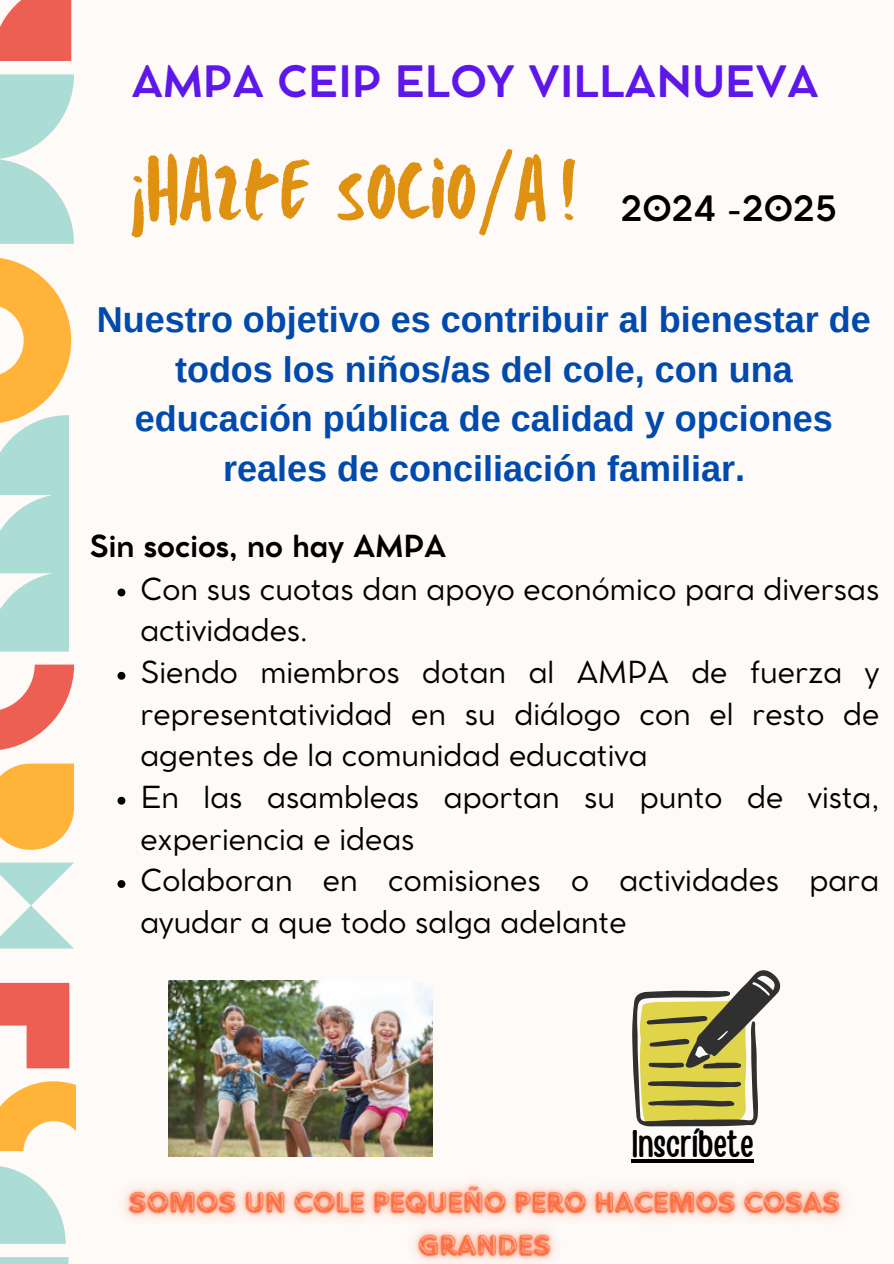
<style>
.page{position:relative;width:894px;height:1264px;background:#fff}
.page>*{position:absolute;margin:0;border:0;box-sizing:border-box;transform-origin:0 0}
.t1{font:87.3px "TC Milo Regular";color:#df9112}
.t2{font:700 42.6px "Cocomat Pro";color:#5e17eb}
.t3{font:38.1px "Handy Casual Condensed";color:#000}
.t4{font:700 36px/49.5px "Arimo";color:#004aad;text-align:center}
.t5{font:700 34.5px "Cocomat Pro";color:#000}
.t6{font:30px/41.7px "Cocomat Pro";color:#000}
.t7{font:700 30px "Cocomat Pro";color:#000}
</style>
<div class="page">
<div style="left:0;top:0;width:893px;height:1263px;background:#fdfaf8"></div>
<svg style="left:0;top:258px;width:71px;height:393px"></svg>
<div style="left:0;top:0;width:71px;height:61px;background:#ec5f52"></div>
<svg style="left:0;top:74px;width:74px;height:170px"></svg>
<svg style="left:0;top:664px;width:74px;height:86px"></svg>
<svg style="left:0;top:763px;width:74px;height:86px;background:#feb94b"></svg>
<svg style="left:0;top:862px;width:74px;height:86px"></svg>
<svg style="left:0;top:982px;width:69px;height:86px"></svg>
<svg style="left:0;top:1081px;width:75px;height:70px"></svg>
<svg style="left:0;top:1166px;width:65px;height:77px"></svg>
<svg style="left:0;top:1257px;width:68px;height:6px"></svg>
<svg style="left:117px;top:588px;width:8px;height:8px"></svg>
<svg style="left:117px;top:672px;width:8px;height:7px"></svg>
<svg style="left:117px;top:796px;width:8px;height:8px"></svg>
<svg style="left:117px;top:880px;width:8px;height:8px"></svg>
<img style="left:168px;top:980px;width:264px;height:176px">
<svg style="left:632px;top:970px;width:149px;height:156px"></svg>
<img style="left:124px;top:1159px;width:720px;height:103px">
<hr style="left:631px;top:1159px;width:122px;height:4px;background:#000">
<p class="t2" style="left:131px;top:66px;width:689px">AMPA CEIP ELOY VILLANUEVA</p>
<p class="t1" style="left:130px;top:132px;width:448px">¡Hazte socio/a!</p>
<p class="t5" style="left:620px;top:196px;width:218px">2024 -2025</p>
<p class="t4" style="left:97px;top:295px;width:775px">Nuestro objetivo es contribuir al bienestar de todos los niños/as del cole, con una educación pública de calidad y opciones reales de conciliación familiar.</p>
<p class="t7" style="left:89px;top:535px;width:358px">Sin socios, no hay AMPA</p>
<p class="t6" style="left:140px;top:570px;width:740px">Con sus cuotas dan apoyo económico para diversas actividades.</p>
<h2 class="t6" style="left:140px;top:654px;width:740px;text-align:justify">Siendo miembros dotan al AMPA de fuerza y representatividad en su diá logo con el resto de agentes de la comunidad educativa</h2>
<h1 class="t6" style="left:140px;top:778px;width:740px">En las asambleas aportan su punto de vista, experiencia e ideas</h1>
<h3 class="t6" style="left:140px;top:862px;width:740px">Colaboran en comisiones o actividades para ayudar a que todo salga adelante</h3>
<p class="t3" style="left:631px;top:1119px;width:123px">Inscríbete</p>
</div>
